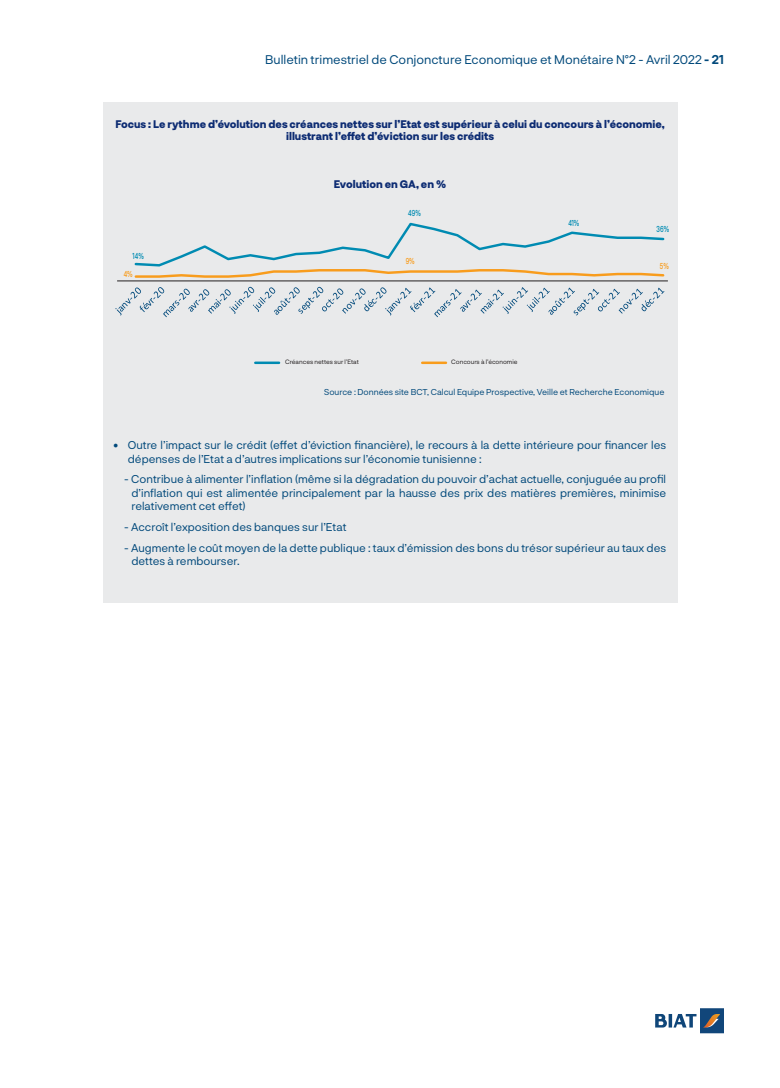
<style>
.page{position:relative;width:780px;height:1088px;background:#fff}
.page>*{position:absolute;margin:0;border:0;box-sizing:border-box;transform-origin:0 0}
.t1{font:12.5px "Neurial Grotesk";color:#01497b}
.t2{font:11.25px/13.5px "Neurial Grotesk";color:#01497b}
.t3{font:800 10.62px/12.8px "Neurial Grotesk";color:#0d2c73;text-align:center}
.t4{font:8.5px "Neurial Grotesk";color:#01497b}
.t5{font:500 8.5px "Neurial Grotesk";color:#008bb2;scale:.7 1}
.t6{font:500 8.5px "Neurial Grotesk";color:#f89c1c;scale:.7 1}
.t7{font:6.25px "Neurial Grotesk";color:#231f20}
.s1{font-weight:700}
</style>
<div class="page">
<img style="left:655px;top:1008px;width:69px;height:25px">
<div style="left:103px;top:103px;width:574px;height:500px;background:#e9eaeb"></div>
<hr style="left:117px;top:281px;width:551px;height:1px;background:#231f20">
<svg style="left:134px;top:222px;width:531px;height:56px"></svg>
<svg style="left:115px;top:287px;width:549px;height:30px"></svg>
<hr style="left:255px;top:361px;width:24px;height:3px;background:#008bb2">
<hr style="left:422px;top:361px;width:24px;height:3px;background:#f89c1c">
<p class="t1" style="left:265px;top:51px;width:460px">Bulletin trimestriel de Conjoncture Economique et Monétaire N°2 - Avril 2022 <span class="s1">- 21</span></p>
<p class="t3" style="left:115px;top:117px;width:550px">Focus : Le rythme d’évolution des créances nettes sur l’Etat est supérieur à celui du concours à l’économie, illustrant l’effet d’éviction sur les crédits</p>
<p class="t3" style="left:334px;top:177px;width:114px">Evolution en GA, en %</p>
<p class="t5" style="left:133px;top:249px;width:18px">14%</p>
<p class="t6" style="left:124px;top:268px;width:14px">4%</p>
<p class="t5" style="left:408px;top:207px;width:20px">49%</p>
<p class="t6" style="left:405px;top:255px;width:14px">9%</p>
<p class="t5" style="left:568px;top:216px;width:17px">41%</p>
<p class="t5" style="left:656px;top:223px;width:19px">36%</p>
<p class="t6" style="left:660px;top:260px;width:14px">5%</p>
<p class="t7" style="left:285px;top:357px;width:75px">Créances nettes sur l’Etat</p>
<p class="t7" style="left:451px;top:357px;width:68px">Concours à l’économie</p>
<p class="t4" style="left:324px;top:386px;width:341px">Source : Données site BCT, Calcul Equipe Prospective, Veille et Recherche Economique</p>
<p class="t2" style="left:128px;top:438px;width:540px;text-indent:-14px"><span class="s1">•</span> Outre l’impact sur le crédit (effet d’éviction financière), le recours à la dette intérieure pour financer les dépenses de l’Etat a d’autres implications sur l’économie tunisienne :</p>
<p class="t2" style="left:131px;top:472px;width:536px;text-align:justify;text-indent:-7px">- Contribue à alimenter l’inflation (même si la dégradation du pouvoir d’achat actuelle, conjuguée au profil d’inflation qui est alimentée principalement par la hausse des prix des matières premières, minimise relativement cet effet)</p>
<p class="t2" style="left:124px;top:520px;width:224px">- Accroît l’exposition des banques sur l’Etat</p>
<p class="t2" style="left:131px;top:540px;width:536px;text-indent:-7px">- Augmente le coût moyen de la dette publique : taux d’émission des bons du trésor supérieur au taux des dettes à rembourser.</p>
</div>
